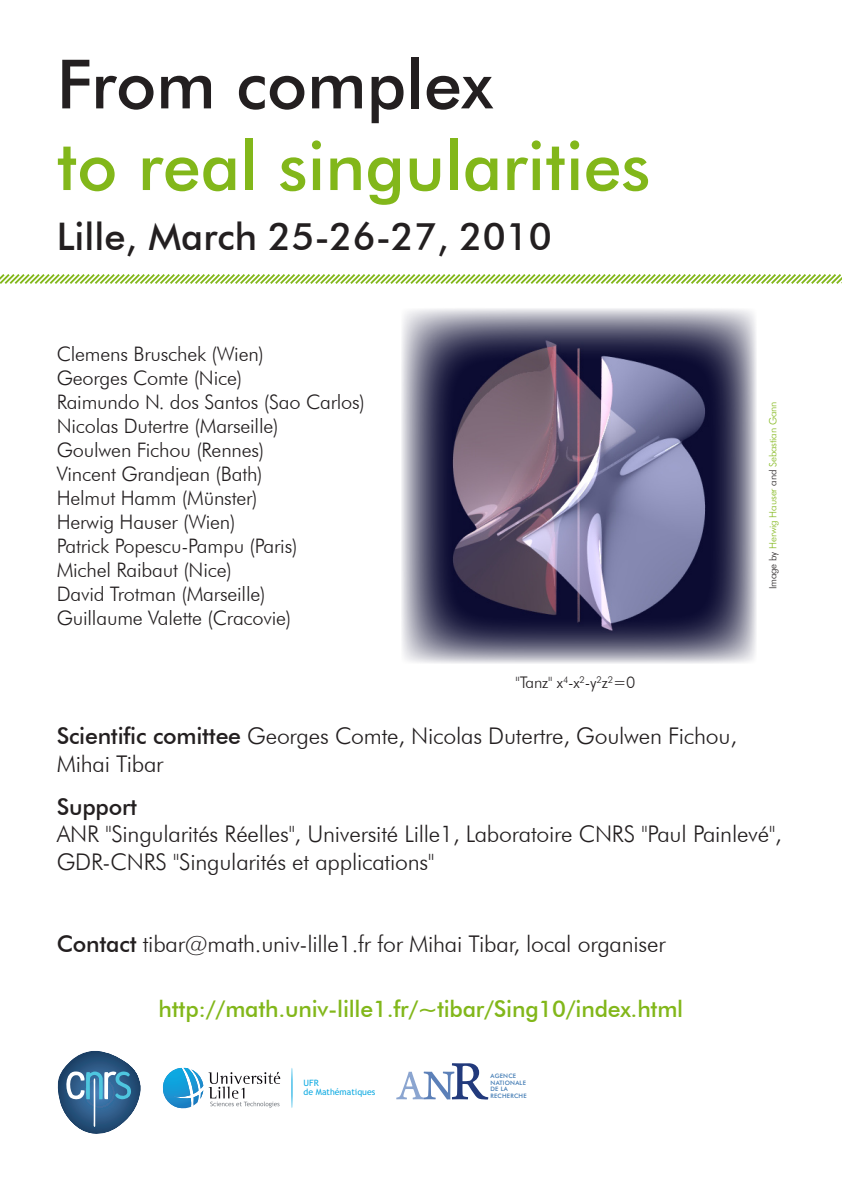
<style>
.page{position:relative;width:842px;height:1191px;background:#fff}
.page>*{position:absolute;margin:0;border:0;box-sizing:border-box;transform-origin:0 0}
.t1{font:500 68px "Futura BT";color:#82b71a}
.t2{font:500 68px "Futura BT";color:#231f20}
.t3{font:500 38px "Futura BT";color:#231f20}
.t4{font:300 23px/27.6px "Futura BT";letter-spacing:-.01em;color:#231f20}
.Style_de_paragraphe{font:500 23px "Futura BT";letter-spacing:-.01em;color:#82b71a}
.t5{font:500 23px "Futura BT";letter-spacing:-.01em;color:#231f20}
.Style_de_paragraphe-2{font:300 20px "Futura BT";letter-spacing:-.01em;color:#231f20}
.Style_de_paragraphe-3{font:300 16px "Futura BT";color:#231f20}
.mini{font:300 10px "Futura BT";letter-spacing:-.01em;color:#82b71a}
.t6{font:8.7px/8.7px "Trebuchet MS";color:#0eaae2}
.t7{font:500 6.1px/6.4px "Futura BT";letter-spacing:.035em;color:#407ab3}
.s1{color:#231f20}
.s2{font-weight:500}
</style>
<div class="page">
<svg style="left:57px;top:1051px;width:84px;height:83px"></svg>
<svg style="left:396px;top:1063px;width:92px;height:37px"></svg>
<svg style="left:0;top:274px;width:842px;height:10px"></svg>
<img style="left:401px;top:308px;width:356px;height:356px">
<hr style="left:291px;top:1067px;width:2px;height:41px;background:#0eaae2;border-radius:50%">
<svg style="left:163px;top:1067px;width:117px;height:41px"></svg>
<p class="t2" style="left:57px;top:43px;width:437px">From complex</p>
<p class="t1" style="left:57px;top:124px;width:595px">to real singularities</p>
<p class="t3" style="left:57px;top:213px;width:497px">Lille, March 25-26-27, 2010</p>
<p class="Style_de_paragraphe-2" style="left:57px;top:342px;width:209px">Clemens Bruschek (Wien)</p>
<p class="Style_de_paragraphe-2" style="left:57px;top:366px;width:187px">Georges Comte (Nice)</p>
<p class="Style_de_paragraphe-2" style="left:57px;top:390px;width:310px">Raimundo N. dos Santos (Sao Carlos)</p>
<p class="Style_de_paragraphe-2" style="left:57px;top:414px;width:223px">Nicolas Dutertre (Marseille)</p>
<p class="Style_de_paragraphe-2" style="left:57px;top:438px;width:209px">Goulwen Fichou (Rennes)</p>
<p class="Style_de_paragraphe-2" style="left:57px;top:462px;width:208px">Vincent Grandjean (Bath)</p>
<p class="Style_de_paragraphe-2" style="left:57px;top:486px;width:203px">Helmut Hamm (Münster)</p>
<p class="Style_de_paragraphe-2" style="left:57px;top:510px;width:180px">Herwig Hauser (Wien)</p>
<p class="Style_de_paragraphe-2" style="left:57px;top:534px;width:242px">Patrick Popescu-Pampu (Paris)</p>
<p class="Style_de_paragraphe-2" style="left:57px;top:558px;width:177px">Michel Raibaut (Nice)</p>
<p class="Style_de_paragraphe-2" style="left:57px;top:582px;width:210px">David Trotman (Marseille)</p>
<p class="Style_de_paragraphe-2" style="left:57px;top:606px;width:236px">Guillaume Valette (Cracovie)</p>
<p class="mini" style="left:767px;top:589px;width:189px;rotate:-90deg"><span class="s1">Image by</span> Herwig Hauser <span class="s1">and</span> Sebastian Gann</p>
<p class="Style_de_paragraphe-3" style="left:516px;top:672px;width:121px">"Tanz" x<sup>4</sup>-x<sup>2</sup>-y<sup>2</sup>z<sup>2</sup>=0</p>
<p class="t4" style="left:57px;top:722px;width:682px"><span class="s2">Scientific comittee</span> Georges Comte, Nicolas Dutertre, Goulwen Fichou,<br>Mihai Tibar</p>
<p class="t5" style="left:57px;top:792px;width:82px">Support</p>
<p class="t4" style="left:57px;top:820px;width:726px">ANR "Singularités Réelles", Université Lille1, Laboratoire CNRS "Paul Painlevé",<br>GDR‑CNRS "Singularités et applications"</p>
<p class="t4" style="left:57px;top:930px;width:610px"><span class="s2">Contact</span> tibar@math.univ-lille1.fr for Mihai Tibar, local organiser</p>
<p class="Style_de_paragraphe" style="left:159px;top:995px;width:526px">http://math.univ-lille1.fr/~tibar/Sing10/index.html</p>
<p class="t6" style="left:304px;top:1079px;width:73px">UFR<br>de Mathématiques</p>
<p class="t7" style="left:491px;top:1073px;width:38px">AGENCE<br>NATIONALE<br>DE LA<br>RECHERCHE</p>
</div>
